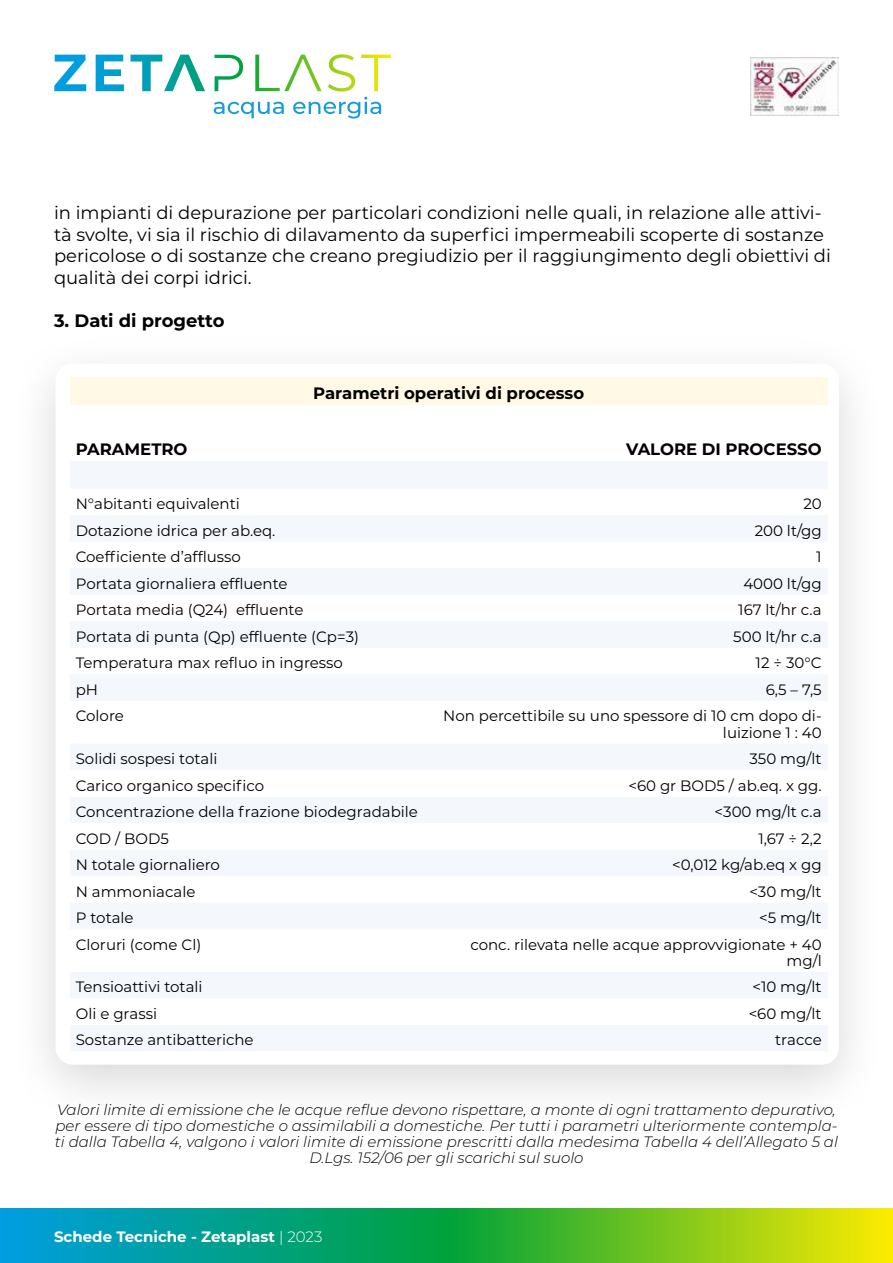
<style>
.page{position:relative;width:893px;height:1263px;background:#fff}
.page>*{position:absolute;margin:0;border:0;box-sizing:border-box;transform-origin:0 0}
.t1{font:18px/21.6px "Montserrat";color:#000}
.t2{font:700 18px "Montserrat";color:#000}
.t3{font:700 16.5px "Montserrat";color:#000}
.t4{font:15px/16.2px "Montserrat";color:#000;text-align:right}
.t5{font:italic 300 15px/16.2px "Montserrat";color:#000;text-align:center}
.t6{font:700 15px "Montserrat";color:#fff}
.s1{font-weight:300}
</style>
<div class="page">
<svg style="left:54px;top:54px;width:337px;height:37px"></svg>
<svg style="left:214px;top:97px;width:167px;height:22px"></svg>
<svg style="left:0;top:1209px;width:893px;height:54px;background:#3eb356"></svg>
<img style="left:750px;top:57px;width:89px;height:59px">
<div style="left:8px;top:331px;width:879px;height:796px;background:#000;opacity:.16"></div>
<div style="left:55px;top:364px;width:784px;height:700px;background:#fff;border-radius:17px"></div>
<div style="left:70px;top:377px;width:758px;height:28px;background:#fff9e5"></div>
<svg style="left:70px;top:461px;width:757px;height:590px"></svg>
<p class="t1" style="left:54px;top:201px;width:778px">in impianti di depurazione per particolari condizioni nelle quali, in relazione alle attivi&shy;tà svolte, vi sia il rischio di dilavamento da superfici impermeabili scoperte di sostanze pericolose o di sostanze che creano pregiudizio per il raggiungimento degli obiettivi di qualità dei corpi idrici.</p>
<p class="t2" style="left:54px;top:308px;width:172px">3. Dati di progetto</p>
<p class="t3" style="left:313px;top:381px;width:272px">Parametri operativi di processo</p>
<p class="t3" style="left:76px;top:437px;width:113px">PARAMETRO</p>
<p class="t3" style="left:626px;top:437px;width:197px">VALORE DI PROCESSO</p>
<p class="t4" style="left:76px;top:495px;width:166px">N°abitanti equivalenti</p>
<p class="t4" style="left:803px;top:495px;width:20px">20</p>
<p class="t4" style="left:76px;top:522px;width:201px">Dotazione idrica per ab.eq.</p>
<p class="t4" style="left:755px;top:522px;width:68px">200 lt/gg</p>
<p class="t4" style="left:76px;top:548px;width:167px">Coefficiente d’afflusso</p>
<p class="t4" style="left:816px;top:548px;width:7px">1</p>
<p class="t4" style="left:76px;top:575px;width:213px">Portata giornaliera effluente</p>
<p class="t4" style="left:743px;top:575px;width:80px">4000 lt/gg</p>
<p class="t4" style="left:76px;top:601px;width:229px">Portata media (Q24) effluente</p>
<p class="t4" style="left:738px;top:601px;width:85px">167 lt/hr c.a</p>
<p class="t4" style="left:76px;top:628px;width:285px">Portata di punta (Qp) effluente (Cp=3)</p>
<p class="t4" style="left:733px;top:628px;width:90px">500 lt/hr c.a</p>
<p class="t4" style="left:76px;top:654px;width:269px">Temperatura max refluo in ingresso</p>
<p class="t4" style="left:756px;top:654px;width:68px">12 ÷ 30°C</p>
<p class="t4" style="left:76px;top:681px;width:24px">pH</p>
<p class="t4" style="left:766px;top:681px;width:58px">6,5 – 7,5</p>
<p class="t4" style="left:76px;top:707px;width:50px">Colore</p>
<p class="t4" style="left:443px;top:707px;width:380px">Non percettibile su uno spessore di 10 cm dopo di&shy;luizione 1 : 40</p>
<p class="t4" style="left:76px;top:750px;width:143px">Solidi sospesi totali</p>
<p class="t4" style="left:750px;top:750px;width:74px">350 mg/lt</p>
<p class="t4" style="left:76px;top:777px;width:190px">Carico organico specifico</p>
<p class="t4" style="left:628px;top:777px;width:195px">&lt;60 gr BOD5 / ab.eq. x gg.</p>
<p class="t4" style="left:76px;top:803px;width:344px">Concentrazione della frazione biodegradabile</p>
<p class="t4" style="left:715px;top:803px;width:109px">&lt;300 mg/lt c.a</p>
<p class="t4" style="left:76px;top:830px;width:95px">COD / BOD5</p>
<p class="t4" style="left:758px;top:830px;width:65px">1,67 ÷ 2,2</p>
<p class="t4" style="left:76px;top:856px;width:146px">N totale giornaliero</p>
<p class="t4" style="left:672px;top:856px;width:151px">&lt;0,012 kg/ab.eq x gg</p>
<p class="t4" style="left:76px;top:883px;width:121px">N ammoniacale</p>
<p class="t4" style="left:749px;top:883px;width:74px">&lt;30 mg/lt</p>
<p class="t4" style="left:76px;top:909px;width:59px">P totale</p>
<p class="t4" style="left:759px;top:909px;width:64px">&lt;5 mg/lt</p>
<p class="t4" style="left:76px;top:936px;width:127px">Cloruri (come Cl)</p>
<p class="t4" style="left:470px;top:936px;width:353px">conc. rilevata nelle acque approvvigionate + 40 mg/l</p>
<p class="t4" style="left:76px;top:978px;width:128px">Tensioattivi totali</p>
<p class="t4" style="left:752px;top:978px;width:71px">&lt;10 mg/lt</p>
<p class="t4" style="left:76px;top:1005px;width:83px">Oli e grassi</p>
<p class="t4" style="left:749px;top:1005px;width:75px">&lt;60 mg/lt</p>
<p class="t4" style="left:76px;top:1031px;width:179px">Sostanze antibatteriche</p>
<p class="t4" style="left:775px;top:1031px;width:48px">tracce</p>
<p class="t5" style="left:55px;top:1101px;width:784px">Valori limite di emissione che le acque reflue devono rispettare, a monte di ogni trattamento depurativo, per essere di tipo domestiche o assimilabili a domestiche. Per tutti i parametri ulteriormente contempla&shy;ti dalla Tabella 4, valgono i valori limite di emissione prescritti dalla medesima Tabella 4 dell’Allegato 5 al D.Lgs. 152/06 per gli scarichi sul suolo</p>
<p class="t6" style="left:54px;top:1226px;width:270px">Schede Tecniche - Zetaplast <span class="s1">| 2023</span></p>
</div>
